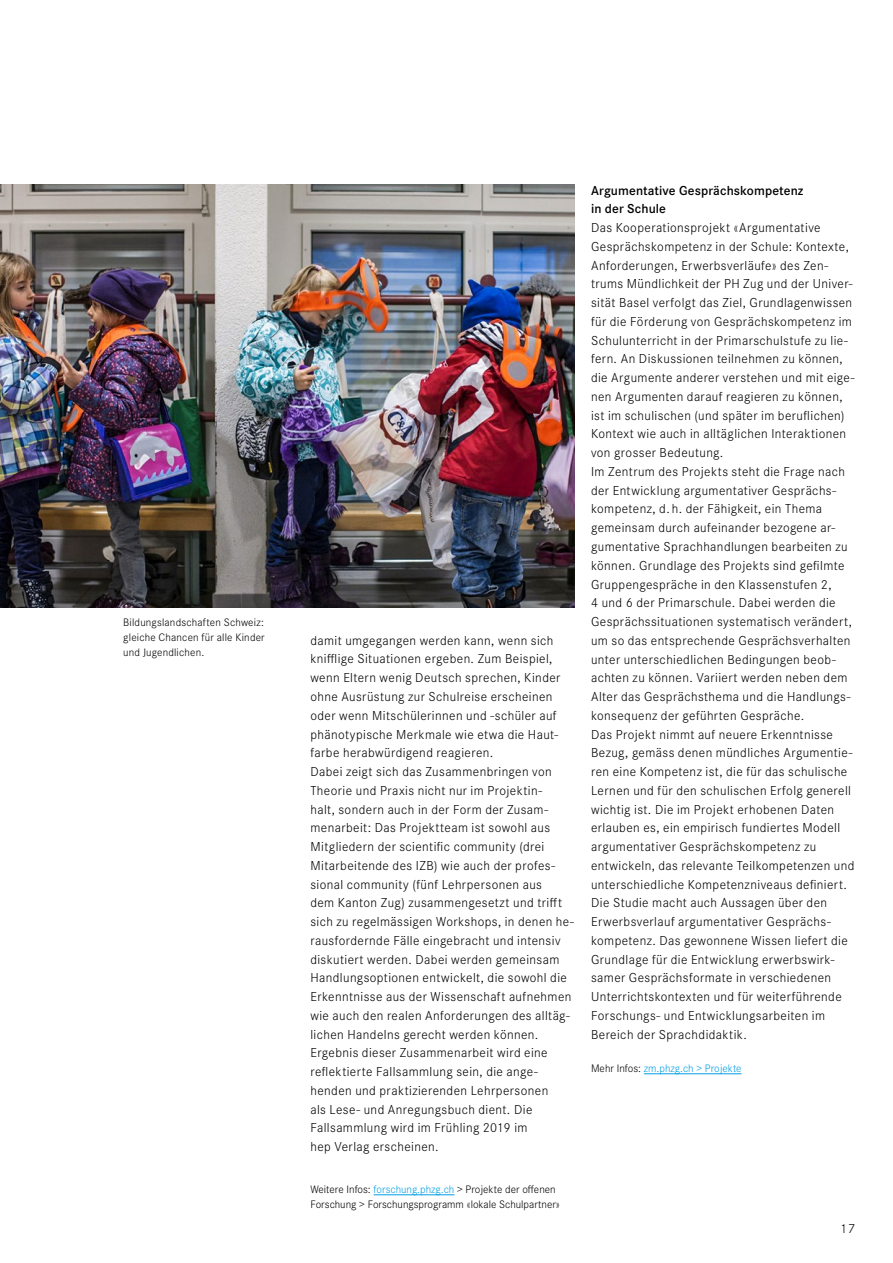
<style>
.page{position:relative;width:893px;height:1263px;background:#fff}
.page>*{position:absolute;margin:0;border:0;box-sizing:border-box;transform-origin:0 0}
.t1{font:300 13.5px/18.8px "Corporate S";letter-spacing:.03em;color:#000}
.t2{font:600 13.5px/18.8px "Corporate S";letter-spacing:.01em;color:#000}
.t3{font:300 11.25px/15px "Corporate S";color:#000}
.t4{font:300 11.25px "Corporate S";color:#009ee3}
.s1{color:#009ee3}
.s2{color:#000}
</style>
<div class="page">
<hr style="left:374px;top:1194px;width:80px;height:1px;background:#009ee3">
<hr style="left:644px;top:1073px;width:98px;height:1px;background:#009ee3">
<img style="left:0;top:185px;width:574px;height:422px">
<p class="t3" style="left:123px;top:614px;width:143px;text-align:justify">Bildungslandschaften Schweiz: gleiche Chancen für alle Kinder und Jugendlichen.</p>
<p class="t1" style="left:310px;top:630px;width:265px">damit umgegangen werden kann, wenn sich knifflige Situationen ergeben. Zum Beispiel, wenn Eltern wenig Deutsch sprechen, Kinder ohne Ausrüstung zur Schulreise erscheinen oder wenn Mitschülerinnen und -schüler auf phänotypische Merkmale wie etwa die Haut&shy;farbe herabwürdigend reagieren.<br>Dabei zeigt sich das Zusammenbringen von Theorie und Praxis nicht nur im Projektin-<br>halt, sondern auch in der Form der Zusam&shy;menarbeit: Das Projektteam ist sowohl aus Mitgliedern der scientific community (drei Mitarbeitende des IZB) wie auch der profes&shy;sional community (fünf Lehrpersonen aus<br>dem Kanton Zug) zusammengesetzt und trifft sich zu regelmässigen Workshops, in denen he&shy;rausfordernde Fälle eingebracht und intensiv diskutiert werden. Dabei werden gemeinsam Handlungsoptionen entwickelt, die sowohl die Erkenntnisse aus der Wissenschaft aufnehmen wie auch den realen Anforderungen des alltäg&shy;lichen Handelns gerecht werden können.<br>Ergebnis dieser Zusammenarbeit wird eine reflektierte Fallsammlung sein, die ange&shy;henden und praktizierenden Lehrpersonen<br>als Lese- und Anregungsbuch dient. Die Fallsammlung wird im Frühling 2019 im<br>hep Verlag erscheinen.</p>
<p class="t3" style="left:310px;top:1182px;width:251px">Weitere Infos: <span class="s1">forschung.phzg.ch</span> &gt; Projekte der offenen<br>Forschung &gt; Forschungsprogramm «lokale Schulpartner»</p>
<p class="t2" style="left:591px;top:180px;width:214px">Argumentative Gesprächskompetenz in der Schule</p>
<p class="t1" style="left:591px;top:218px;width:265px">Das Kooperationsprojekt «Argumentative Gesprächskompetenz in der Schule: Kontexte, Anforderungen, Erwerbsverläufe» des Zen&shy;trums Mündlichkeit der PH Zug und der Univer&shy;sität Basel verfolgt das Ziel, Grundlagenwissen für die Förderung von Gesprächskompetenz im Schulunterricht in der Primarschulstufe zu lie&shy;fern. An Diskussionen teilnehmen zu können, die Argumente anderer verstehen und mit eige&shy;nen Argumenten darauf reagieren zu können, ist im schulischen (und später im beruflichen)<br>Kontext wie auch in alltäglichen Interaktionen von grosser Bedeutung.<br>Im Zentrum des Projekts steht die Frage nach der Entwicklung argumentativer Gesprächs&shy;kompetenz, d. h. der Fähigkeit, ein Thema gemeinsam durch aufeinander bezogene ar&shy;gumentative Sprachhandlungen bearbeiten zu können. Grundlage des Projekts sind gefilmte Gruppengespräche in den Klassenstufen 2,<br>4 und 6 der Primarschule. Dabei werden die Gesprächssituationen systematisch verändert, um so das entsprechende Gesprächsverhalten unter unterschiedlichen Bedingungen beob&shy;achten zu können. Variiert werden neben dem Alter das Gesprächsthema und die Handlungs&shy;konsequenz der geführten Gespräche.<br>Das Projekt nimmt auf neuere Erkenntnisse Bezug, gemäss denen mündliches Argumentie&shy;ren eine Kompetenz ist, die für das schulische Lernen und für den schulischen Erfolg generell wichtig ist. Die im Projekt erhobenen Daten erlauben es, ein empirisch fundiertes Modell argumentativer Gesprächskompetenz zu entwickeln, das relevante Teilkompetenzen und unterschiedliche Kompetenzniveaus definiert.<br>Die Studie macht auch Aussagen über den Erwerbsverlauf argumentativer Gesprächs&shy;kompetenz. Das gewonnene Wissen liefert die Grundlage für die Entwicklung erwerbswirk&shy;samer Gesprächsformate in verschiedenen Unterrichtskontexten und für weiterführende Forschungs- und Entwicklungsarbeiten im Bereich der Sprachdidaktik.</p>
<p class="t4" style="left:591px;top:1061px;width:152px"><span class="s2">Mehr Infos:</span> zm.phzg.ch &gt; Projekte</p>
<p class="t1" style="left:840px;top:1219px;width:16px">17</p>
</div>
